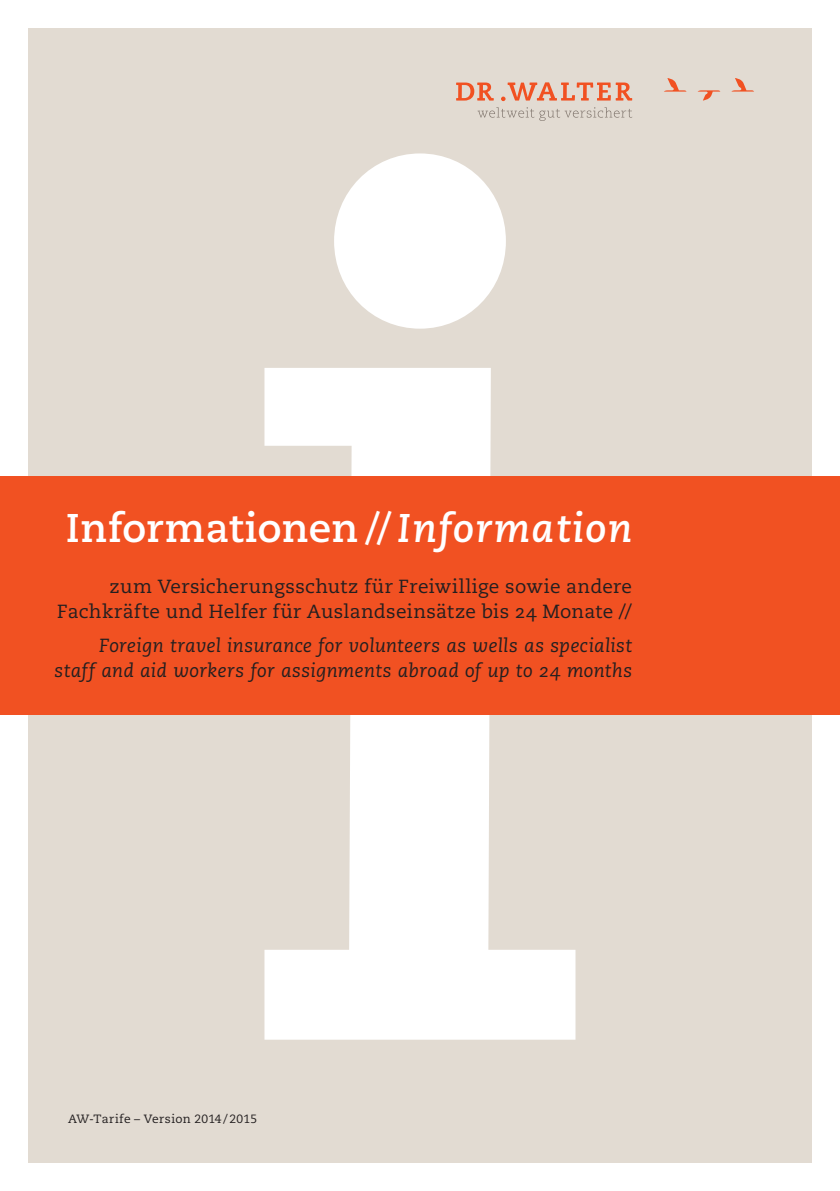
<style>
.page{position:relative;width:840px;height:1191px;background:#fff}
.page>*{position:absolute;margin:0;border:0;box-sizing:border-box;transform-origin:0 0}
.t1{font:700 40px "Caecilia LT Std";letter-spacing:.01em;color:#fff}
.t2{font:italic 19px/25px "Caecilia LT Std";letter-spacing:.015em;color:#231f20;text-align:right}
.t3{font:19px/25px "Caecilia LT Std";letter-spacing:.02em;color:#231f20;text-align:right}
.t4{font:12px "Caecilia LT Std";letter-spacing:.025em;color:#231f20}
.s1{font-style:italic}
</style>
<div class="page">
<div style="left:28px;top:28px;width:783px;height:1134px;background:#e2dbd2"></div>
<svg style="left:264px;top:368px;width:311px;height:671px;fill:#fff"></svg>
<div style="left:334px;top:153px;width:171px;height:176px;background:#fff;border-radius:50%"></div>
<div style="left:0;top:476px;width:839px;height:238px;background:#f15122"></div>
<svg style="left:731px;top:78px;width:22px;height:14px"></svg>
<svg style="left:664px;top:78px;width:22px;height:14px"></svg>
<svg style="left:697px;top:90px;width:23px;height:10px"></svg>
<svg style="left:456px;top:82px;width:176px;height:19px"></svg>
<svg style="left:477px;top:107px;width:155px;height:14px"></svg>
<h1 class="t1" style="left:66px;top:504px;width:567px">Informationen //<span class="s1">Information</span></h1>
<p class="t3" style="left:57px;top:574px;width:576px">zum Versicherungsschutz für Freiwillige sowie andere<br>Fachkräfte und Helfer für Auslandseinsätze bis 24 Monate //</p>
<p class="t2" style="left:54px;top:633px;width:579px">Foreign travel insurance for volunteers as wells as specialist staff and aid workers for assignments abroad of up to 24 months</p>
<p class="t4" style="left:68px;top:1111px;width:190px">AW-Tarife – Version 2014 / 2015</p>
</div>
